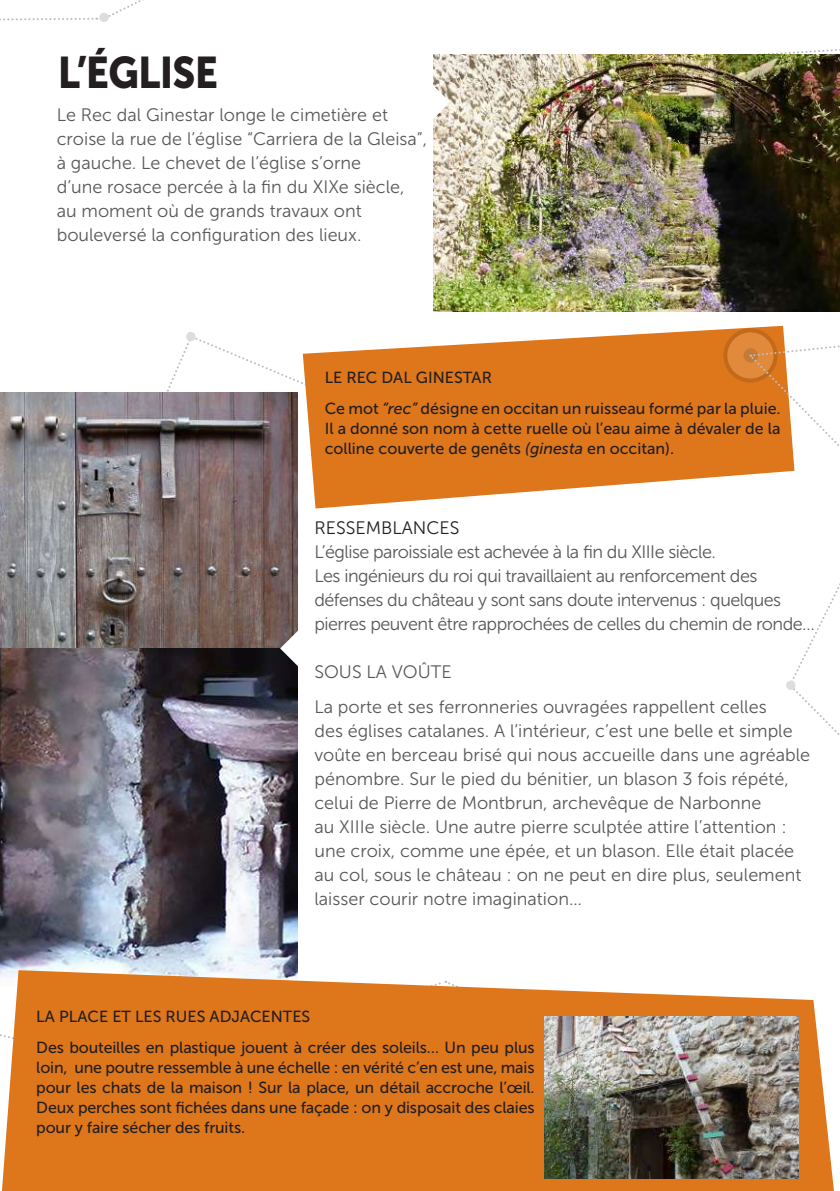
<style>
.page{position:relative;width:840px;height:1191px;background:#fff}
.page>*{position:absolute;margin:0;border:0;box-sizing:border-box;transform-origin:0 0}
.t1{font:44px "Museo Sans 900";letter-spacing:-.02em;color:#231f20;scale:.9 1}
.t2{font:18px/24px "Museo Sans 300";color:#57585a}
.t3{font:18px/24px "Museo Sans 300";letter-spacing:-.03em;color:#57585a}
.t4{font:18px "Museo Sans 300";color:#231f20}
.t5{font:16px/20px "Museo Sans 500";color:#231f20}
.s1{font-style:italic}
</style>
<div class="page">
<svg style="left:193px;top:335px;width:109px;height:49px"></svg>
<svg style="left:0;top:0;width:144px;height:22px"></svg>
<div style="left:99px;top:13px;width:10px;height:9px;background:#dcdddf;border-radius:50%"></div>
<svg style="left:302px;top:334px;width:330px;height:174px;background:#e2893c"></svg>
<img style="left:0;top:392px;width:297px;height:256px">
<img style="left:0;top:648px;width:297px;height:331px">
<svg style="left:280px;top:628px;width:18px;height:40px"></svg>
<svg style="left:2px;top:970px;width:831px;height:221px;background:#e18534"></svg>
<img style="left:544px;top:1016px;width:254px;height:162px">
<svg style="left:632px;top:49px;width:208px;height:686px"></svg>
<img style="left:433px;top:55px;width:406px;height:257px">
<svg style="left:433px;top:82px;width:17px;height:40px"></svg>
<div style="left:785px;top:680px;width:10px;height:10px;background:#dcdddf;border-radius:50%"></div>
<div style="left:186px;top:332px;width:9px;height:9px;background:#dcdddf;border-radius:50%"></div>
<h1 class="t1" style="left:58px;top:47px;width:179px">L’ÉGLISE</h1>
<p class="t2" style="left:57px;top:103px;width:372px">Le Rec dal Ginestar longe le cimetière et croise la rue de l’église “Carriera de la Gleisa”, à gauche. Le chevet de l’église s’orne<br>d’une rosace percée à la fin du XIXe siècle, au moment où de grands travaux ont bouleversé la configuration des lieux.</p>
<p class="t5" style="left:324px;top:362px;width:457px;line-height:30.6px">LE REC DAL GINESTAR<br>Ce mot <span class="s1">“rec”</span> désigne en occitan un ruisseau formé par la pluie.</p>
<p class="t5" style="left:324px;top:418px;width:457px">Il a donné son nom à cette ruelle où l’eau aime à dévaler de la colline couverte de genêts <span class="s1">(ginesta</span> en occitan).</p>
<p class="t4" style="left:314px;top:518px;width:146px">RESSEMBLANCES</p>
<p class="t3" style="left:314px;top:540px;width:502px">L’église paroissiale est achevée à la fin du XIIIe siècle.<br>Les ingénieurs du roi qui travaillaient au renforcement des défenses du château y sont sans doute intervenus : quelques pierres peuvent être rapprochées de celles du chemin de ronde…</p>
<p class="t2" style="left:314px;top:654px;width:453px;line-height:35.4px">SOUS LA VOÛTE<br>La porte et ses ferronneries ouvragées rappellent celles</p>
<p class="t2" style="left:314px;top:719px;width:497px">des églises catalanes. A l’intérieur, c’est une belle et simple voûte en berceau brisé qui nous accueille dans une agréable pénombre. Sur le pied du bénitier, un blason 3 fois répété, celui de Pierre de Montbrun, archevêque de Narbonne<br>au XIIIe siècle. Une autre pierre sculptée attire l’attention : une croix, comme une épée, et un blason. Elle était placée au col, sous le château : on ne peut en dire plus, seulement laisser courir notre imagination…</p>
<p class="t5" style="left:36px;top:1001px;width:499px;line-height:30.6px">LA PLACE ET LES RUES ADJACENTES<br>Des bouteilles en plastique jouent à créer des soleils… Un peu plus</p>
<p class="t5" style="left:36px;top:1057px;width:499px;text-align:justify">loin, une poutre ressemble à une échelle : en vérité c’en est une, mais pour les chats de la maison ! Sur la place, un détail accroche l’œil.<br>Deux perches sont fichées dans une façade : on y disposait des claies pour y faire sécher des fruits.</p>
</div>
